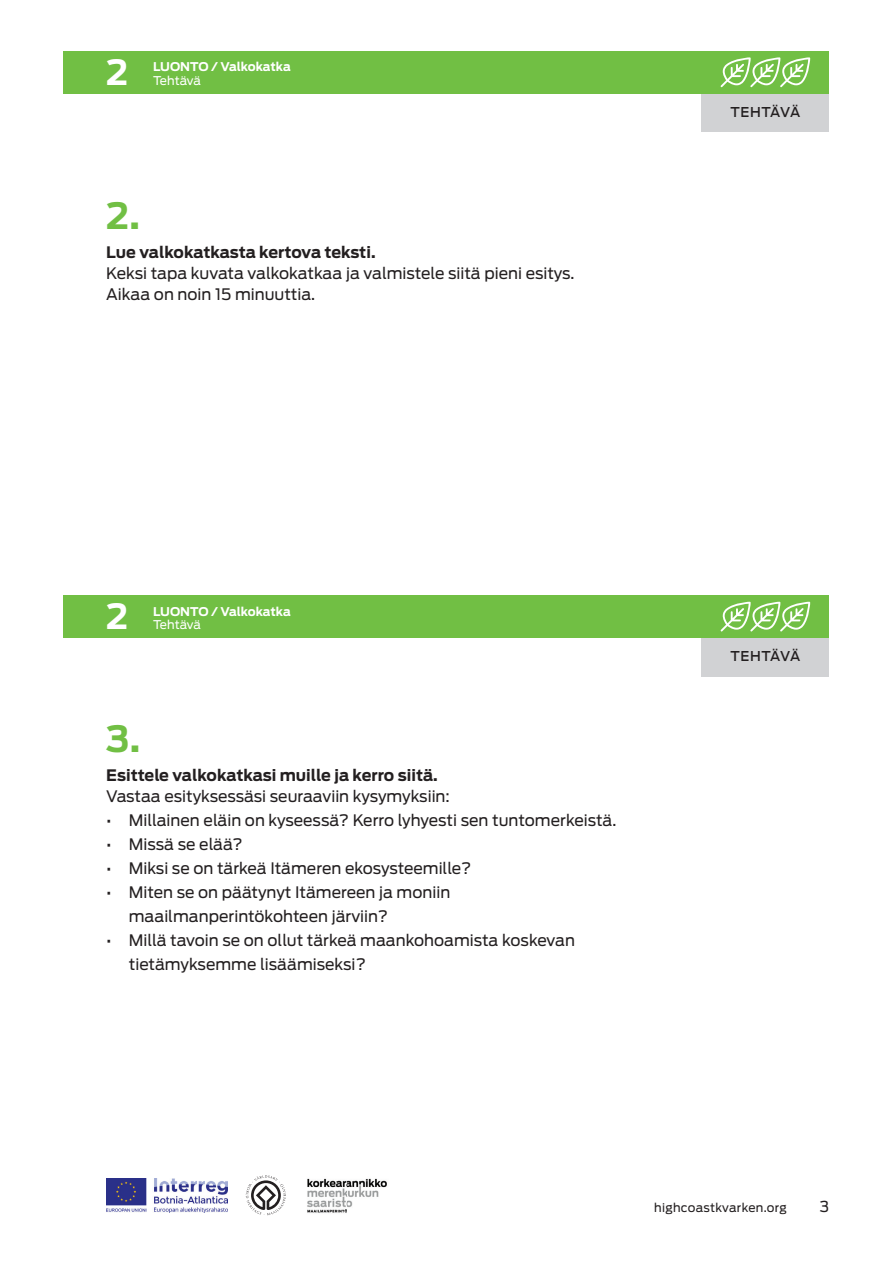
<style>
.page{position:relative;width:893px;height:1263px;background:#fff}
.page>*{position:absolute;margin:0;border:0;box-sizing:border-box;transform-origin:0 0}
.t1{font:700 36px "Antenna";color:#71bf44}
.t2{font:700 34.5px "Antenna";color:#fff}
.t3{font:15.75px/24px "Antenna";color:#231f20}
.t4{font:700 15.75px "Antenna";color:#231f20}
.t5{font:15px "Antenna";color:#231f20}
.t6{font:500 13.5px "Antenna";letter-spacing:.015em;color:#231f20}
.t7{font:700 12px "Antenna";letter-spacing:-.005em;color:#fff}
.t8{font:12px "Antenna";letter-spacing:.025em;color:#231f20}
.t9{font:12px "Antenna";letter-spacing:-.01em;color:#fff}
</style>
<div class="page">
<div style="left:702px;top:94px;width:127px;height:38px;background:#d1d2d4"></div>
<div style="left:64px;top:51px;width:765px;height:43px;background:#71bf44"></div>
<svg style="left:720px;top:57px;width:90px;height:30px"></svg>
<img style="left:106px;top:1178px;width:122px;height:34px">
<svg style="left:246px;top:1175px;width:40px;height:40px"></svg>
<img style="left:307px;top:1178px;width:80px;height:35px">
<div style="left:702px;top:638px;width:127px;height:38px;background:#d1d2d4"></div>
<div style="left:64px;top:595px;width:765px;height:43px;background:#71bf44"></div>
<svg style="left:720px;top:602px;width:90px;height:29px"></svg>
<h2 class="t2" style="left:106px;top:52px;width:24px">2</h2>
<p class="t7" style="left:153px;top:60px;width:139px">LUONTO / Valkokatka</p>
<p class="t9" style="left:153px;top:73px;width:49px">Tehtävä</p>
<h1 class="t1" style="left:106px;top:194px;width:35px">2.</h1>
<p class="t4" style="left:106px;top:243px;width:271px">Lue valkokatkasta kertova teksti.</p>
<p class="t3" style="left:106px;top:263px;width:470px;line-height:21px">Keksi tapa kuvata valkokatkaa ja valmistele siitä pieni esitys.<br>Aikaa on noin 15 minuuttia.</p>
<p class="t6" style="left:730px;top:104px;width:71px">TEHTÄVÄ</p>
<h2 class="t2" style="left:106px;top:596px;width:24px">2</h2>
<p class="t7" style="left:153px;top:604px;width:139px">LUONTO / Valkokatka</p>
<p class="t9" style="left:153px;top:617px;width:49px">Tehtävä</p>
<h1 class="t1" style="left:106px;top:717px;width:35px">3.</h1>
<p class="t4" style="left:106px;top:766px;width:333px">Esittele valkokatkasi muille ja kerro siitä.</p>
<p class="t3" style="left:106px;top:784px;width:345px">Vastaa esityksessäsi seuraaviin kysymyksiin:</p>
<p class="t3" style="left:106px;top:808px;width:512px">• Millainen eläin on kyseessä? Kerro lyhyesti sen tuntomerkeistä.</p>
<p class="t3" style="left:106px;top:832px;width:138px">• Missä se elää?</p>
<p class="t3" style="left:106px;top:856px;width:367px">• Miksi se on tärkeä Itämeren ekosysteemille?</p>
<p class="t3" style="left:129px;top:880px;width:323px;text-indent:-23px">• Miten se on päätynyt Itämereen ja moniin maailmanperintökohteen järviin?</p>
<p class="t3" style="left:129px;top:928px;width:448px;text-indent:-23px">• Millä tavoin se on ollut tärkeä maankohoamista koskevan tietämyksemme lisäämiseksi?</p>
<p class="t6" style="left:730px;top:648px;width:71px">TEHTÄVÄ</p>
<p class="t8" style="left:654px;top:1200px;width:134px">highcoastkvarken.org</p>
<p class="t5" style="left:820px;top:1197px;width:11px">3</p>
</div>
